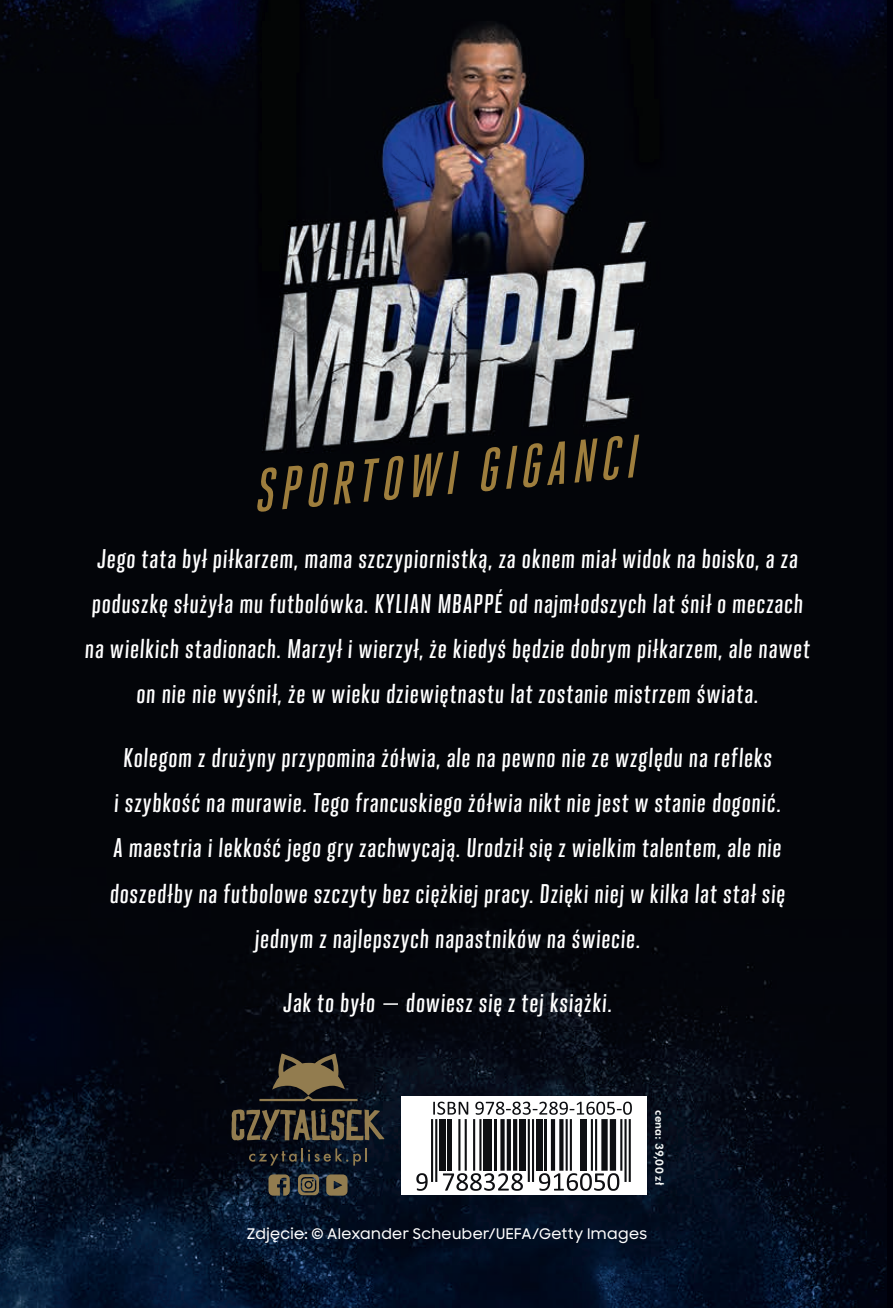
<style>
.page{position:relative;width:893px;height:1308px;background:#fff}
.page>*{position:absolute;margin:0;border:0;box-sizing:border-box;transform-origin:0 0}
.t1{font:italic 500 60.07px "Heroic Condensed";color:#9e7e3d}
.t2{font:500 27px/45px "Heroic Condensed";letter-spacing:.005em;color:#fff;text-align:center;scale:1.1 1}
.t3{font:500 14.62px "Samsung Sharp Sans";letter-spacing:.03em;color:#fff}
.t4{font:11.25px "Futura Hv EU Normal";letter-spacing:.01em;color:#f1f4f3}
</style>
<div class="page">
<img style="left:0;top:0;width:887px;height:1307px">
<div style="left:887px;top:0;width:6px;height:1307px;background:#000009"></div>
<svg style="left:257px;top:1053px;width:103px;height:49px"></svg>
<svg style="left:231px;top:1108px;width:153px;height:32px"></svg>
<svg style="left:298px;top:1174px;width:21px;height:21px"></svg>
<svg style="left:268px;top:1174px;width:22px;height:21px"></svg>
<svg style="left:326px;top:1174px;width:21px;height:21px"></svg>
<svg style="left:249px;top:1148px;width:118px;height:17px"></svg>
<div style="left:401px;top:1096px;width:246px;height:99px;background:#fff"></div>
<svg style="left:539px;top:1173px;width:80px;height:17px"></svg>
<svg style="left:443px;top:1173px;width:80px;height:17px"></svg>
<svg style="left:416px;top:1173px;width:12px;height:17px"></svg>
<hr style="left:431px;top:1119px;width:2px;height:62px;background:#0e0f12">
<hr style="left:435px;top:1119px;width:2px;height:62px;background:#0e0f12">
<div style="left:439px;top:1119px;width:7px;height:51px;background:#0e0f12"></div>
<hr style="left:448px;top:1119px;width:4px;height:51px;background:#0e0f12">
<hr style="left:458px;top:1119px;width:2px;height:51px;background:#0e0f12">
<hr style="left:465px;top:1119px;width:2px;height:51px;background:#0e0f12">
<hr style="left:473px;top:1119px;width:2px;height:51px;background:#0e0f12">
<hr style="left:479px;top:1119px;width:2px;height:51px;background:#0e0f12">
<div style="left:484px;top:1119px;width:8px;height:51px;background:#0e0f12"></div>
<hr style="left:494px;top:1119px;width:2px;height:51px;background:#0e0f12">
<div style="left:500px;top:1119px;width:5px;height:51px;background:#0e0f12"></div>
<hr style="left:507px;top:1119px;width:4px;height:51px;background:#0e0f12">
<hr style="left:513px;top:1119px;width:4px;height:51px;background:#0e0f12">
<div style="left:519px;top:1119px;width:7px;height:51px;background:#0e0f12"></div>
<hr style="left:528px;top:1119px;width:2px;height:62px;background:#0e0f12">
<hr style="left:532px;top:1119px;width:2px;height:62px;background:#0e0f12">
<div style="left:536px;top:1119px;width:6px;height:51px;background:#0e0f12"></div>
<hr style="left:545px;top:1119px;width:2px;height:51px;background:#0e0f12">
<hr style="left:551px;top:1119px;width:4px;height:51px;background:#0e0f12">
<svg style="left:559px;top:1119px;width:4px;height:51px"></svg>
<hr style="left:566px;top:1119px;width:2px;height:51px;background:#0e0f12">
<hr style="left:570px;top:1119px;width:2px;height:51px;background:#0e0f12">
<div style="left:580px;top:1119px;width:7px;height:51px;background:#0e0f12"></div>
<hr style="left:591px;top:1119px;width:2px;height:51px;background:#0e0f12">
<hr style="left:595px;top:1119px;width:2px;height:51px;background:#0e0f12">
<div style="left:601px;top:1119px;width:7px;height:51px;background:#0e0f12"></div>
<div style="left:610px;top:1119px;width:6px;height:51px;background:#0e0f12"></div>
<hr style="left:620px;top:1119px;width:2px;height:51px;background:#0e0f12">
<hr style="left:624px;top:1119px;width:3px;height:62px;background:#0e0f12">
<hr style="left:629px;top:1119px;width:2px;height:62px;background:#0e0f12">
<svg style="left:433px;top:1101px;width:35px;height:13px"></svg>
<svg style="left:475px;top:1101px;width:157px;height:13px"></svg>
<svg style="left:47px;top:1306px;width:14px;height:1px"></svg>
<h1 class="t1" style="left:249px;top:458px;width:386px;rotate:-5deg">SPORTOWI GIGANCI</h1>
<p class="t2" style="left:84px;top:536px;width:663px">Jego tata był piłkarzem, mama szczypiornistką, za oknem miał widok na boisko, a za poduszkę służyła mu futbolówka. KYLIAN MBAPPÉ od najmłodszych lat śnił o meczach na wielkich stadionach. Marzył i wierzył, że kiedyś będzie dobrym piłkarzem, ale nawet on nie nie wyśnił, że w wieku dziewiętnastu lat zostanie mistrzem świata.</p>
<p class="t2" style="left:109px;top:735px;width:618px">Kolegom z drużyny przypomina żółwia, ale na pewno nie ze względu na refleks<br>i szybkość na murawie. Tego francuskiego żółwia nikt nie jest w stanie dogonić.<br>A maestria i lekkość jego gry zachwycają. Urodził się z wielkim talentem, ale nie doszedłby na futbolowe szczyty bez ciężkiej pracy. Dzięki niej w kilka lat stał się jednym z najlepszych napastników na świecie.</p>
<p class="t2" style="left:283px;top:980px;width:303px">Jak to było – dowiesz się z tej książki.</p>
<p class="t4" style="left:667px;top:1110px;width:77px;rotate:90deg">cena: 39,00 zł</p>
<p class="t3" style="left:247px;top:1222px;width:402px">Zdjęcie: © Alexander Scheuber/UEFA/Getty Images</p>
</div>
